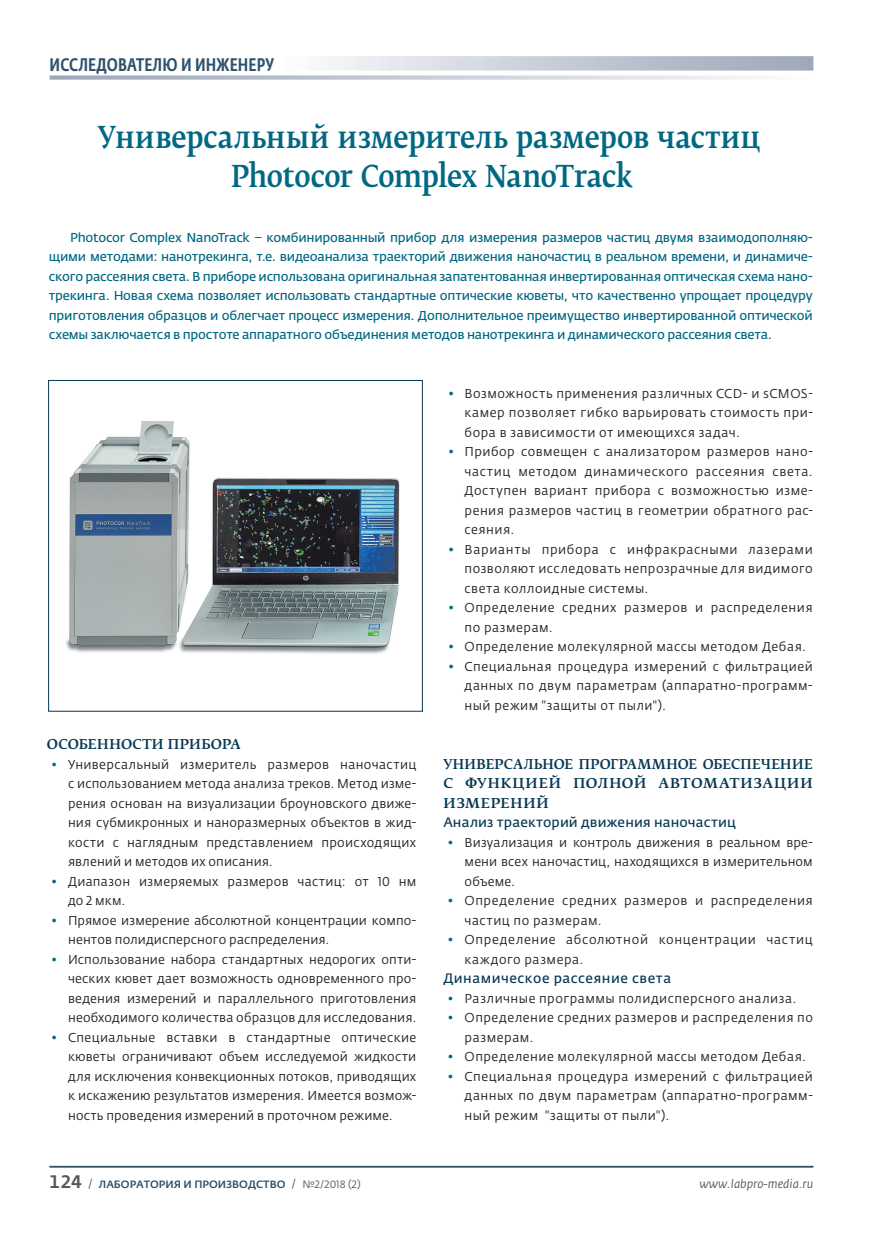
<style>
.page{position:relative;width:881px;height:1234px;background:#fff}
.page>*{position:absolute;margin:0;border:0;box-sizing:border-box;transform-origin:0 0}
.t1{font:500 30px/39px "Fedra Serif B Pro";letter-spacing:-.01em;color:#006883;text-align:center;scale:.88 1}
.t2{font:500 18px "Fedra Sans Cond Pro";letter-spacing:.01em;color:#2e516c}
.t3{font:500 13.5px/19.5px "Fedra Serif B Pro";letter-spacing:.045em;color:#083954;text-align:justify}
.t4{font:13.5px "Fedra Sans Pro";letter-spacing:.02em;color:#083954}
.t5{font:12.75px/19.5px "Fedra Sans Pro";letter-spacing:.035em;color:#231f20;text-align:justify}
.t6{font:12.75px/19.5px "Fedra Sans Pro";letter-spacing:-.02em;color:#006883;text-align:justify}
.t7{font:12.75px/19.5px "Fedra Sans Pro";letter-spacing:.01em;color:#231f20}
.t8{font:12.75px/19.5px "Fedra Sans Pro";letter-spacing:.055em;color:#231f20}
.t9{font:italic 12px "Fedra Sans Pro";color:#57585a}
.t10{font:500 10.5px "Fedra Sans Pro";color:#2e516c}
.s1{color:#006883}
.s2{font-size:18px;color:#57585a}
.s3{font-weight:400;font-size:12px;color:#57585a}
.s4{font-weight:400;color:#57585a}
</style>
<div class="page">
<hr style="left:50px;top:1165px;width:763px;height:2px;background:#2e516c">
<img style="left:66px;top:420px;width:334px;height:234px">
<div style="left:48px;top:380px;width:374px;height:331px;border:1px solid #083954"></div>
<svg style="left:328px;top:56px;width:485px;height:15px;background:#c7cdd7"></svg>
<svg style="left:50px;top:75px;width:701px;height:5px;background:#ced3dc"></svg>
<h2 class="t2" style="left:50px;top:53px;width:226px">Исследователю и инженеру</h2>
<h1 class="t1" style="left:98px;top:118px;width:754px">Универсальный измеритель размеров частиц<br>Photocor Complex NanoTrack</h1>
<p class="t6" style="left:49px;top:227px;width:765px;text-indent:21px">Photocor Complex NanoTrack – комбинированный прибор для измерения размеров частиц двумя взаимодополняю&shy;щими методами: нанотрекинга, т.е. видеоанализа траекторий движения наночастиц в реальном времени, и динамиче&shy;ского рассеяния света. В приборе использована оригинальная запатентованная инвертированная оптическая схема нано&shy;трекинга. Новая схема позволяет использовать стандартные оптические кюветы, что качественно упрощает процедуру приготовления образцов и облегчает процесс измерения. Дополнительное преимущество инвертированной оптической схемы заключается в простоте аппаратного объединения методов нанотрекинга и динамического рассеяния света.</p>
<p class="t3" style="left:47px;top:734px;width:195px">Особенности прибора</p>
<p class="t5" style="left:68px;top:754px;width:349px;text-indent:-17px"><span class="s1">•</span> Универсальный измеритель размеров наночастиц с использованием метода анализа треков. Метод изме&shy;рения основан на визуализации броуновского движе&shy;ния субмикронных и наноразмерных объектов в жид&shy;кости с наглядным представлением происходящих явлений и методов их описания.</p>
<p class="t5" style="left:68px;top:871px;width:349px;text-indent:-17px"><span class="s1">•</span> Диапазон измеряемых размеров частиц: от 10 нм до 2 мкм.</p>
<p class="t7" style="left:68px;top:910px;width:349px;text-indent:-17px"><span class="s1">•</span> Прямое измерение абсолютной концентрации компо&shy;нентов полидисперсного распределения.</p>
<p class="t5" style="left:68px;top:949px;width:349px;text-indent:-17px"><span class="s1">•</span> Использование набора стандартных недорогих опти&shy;ческих кювет дает возможность одновременного про&shy;ведения измерений и параллельного приготовления необходимого количества образцов для исследования.</p>
<p class="t5" style="left:68px;top:1027px;width:349px;text-indent:-17px"><span class="s1">•</span> Специальные вставки в стандартные оптические кюветы ограничивают объем исследуемой жидкости для исключения конвекционных потоков, приводящих к искажению результатов измерения. Имеется возмож&shy;ность проведения измерений в проточном режиме.</p>
<p class="t5" style="left:464px;top:383px;width:349px;text-indent:-16px"><span class="s1">•</span> Возможность применения различных CCD- и sCMOS&shy;камер позволяет гибко варьировать стоимость при&shy;бора в зависимости от имеющихся задач.</p>
<p class="t5" style="left:464px;top:442px;width:349px;text-indent:-16px"><span class="s1">•</span> Прибор совмещен с анализатором размеров нано&shy;частиц методом динамического рассеяния света.<br>Доступен вариант прибора с возможностью изме&shy;рения размеров частиц в геометрии обратного рас&shy;сеяния.</p>
<p class="t5" style="left:464px;top:539px;width:349px;text-indent:-16px"><span class="s1">•</span> Варианты прибора с инфракрасными лазерами позволяют исследовать непрозрачные для видимого света коллоидные системы.</p>
<p class="t5" style="left:464px;top:598px;width:349px;text-indent:-16px"><span class="s1">•</span> Определение средних размеров и распределения по размерам.</p>
<p class="t5" style="left:448px;top:637px;width:359px"><span class="s1">•</span> Определение молекулярной массы методом Дебая.</p>
<p class="t5" style="left:464px;top:656px;width:349px;text-indent:-16px"><span class="s1">•</span> Специальная процедура измерений с фильтрацией данных по двум параметрам (аппаратно-программ&shy;ный режим "защиты от пыли").</p>
<p class="t3" style="left:443px;top:754px;width:371px">Универсальное программное обеспечение с функцией полной автоматизации измерений</p>
<p class="t4" style="left:443px;top:813px;width:294px">Анализ траекторий движения наночастиц</p>
<p class="t5" style="left:464px;top:832px;width:349px;text-indent:-17px"><span class="s1">•</span> Визуализация и контроль движения в реальном вре&shy;мени всех наночастиц, находящихся в измерительном объеме.</p>
<p class="t5" style="left:464px;top:890px;width:349px;text-indent:-17px"><span class="s1">•</span> Определение средних размеров и распределения частиц по размерам.</p>
<p class="t8" style="left:464px;top:929px;width:349px;text-indent:-17px"><span class="s1">•</span> Определение абсолютной концентрации частиц каждого размера.</p>
<p class="t4" style="left:443px;top:969px;width:229px">Динамическое рассеяние света</p>
<p class="t5" style="left:447px;top:988px;width:350px"><span class="s1">•</span> Различные программы полидисперсного анализа.</p>
<p class="t5" style="left:464px;top:1007px;width:349px;text-indent:-17px"><span class="s1">•</span> Определение средних размеров и распределения по размерам.</p>
<p class="t5" style="left:447px;top:1046px;width:360px"><span class="s1">•</span> Определение молекулярной массы методом Дебая.</p>
<p class="t5" style="left:464px;top:1066px;width:349px;text-indent:-17px"><span class="s1">•</span> Специальная процедура измерений с фильтрацией данных по двум параметрам (аппаратно-программ&shy;ный режим "защиты от пыли").</p>
<p class="t10" style="left:50px;top:1177px;width:312px"><span class="s2">124</span> <span class="s3">/</span> ЛАБОРАТОРИЯ И ПРОИЗВОДСТВО <span class="s3">/</span> <span class="s4">№2/2018 (2)</span></p>
<p class="t9" style="left:699px;top:1175px;width:115px">www.labpro-media.ru</p>
</div>
